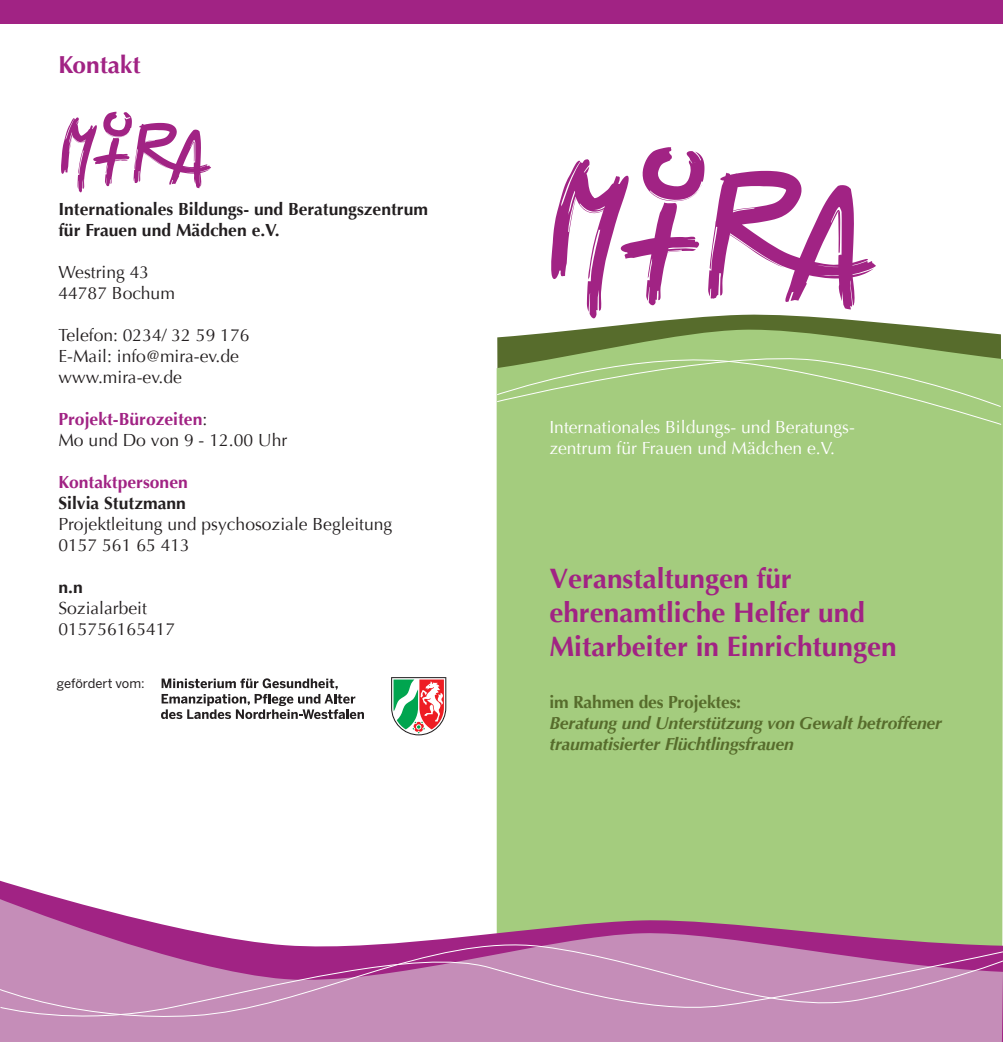
<style>
.page{position:relative;width:1003px;height:1042px;background:#fff}
.page>*{position:absolute;margin:0;border:0;box-sizing:border-box;transform-origin:0 0}
.t1{font:700 28px/33.6px "Optima";color:#a12384}
.t2{font:700 24.5px "Optima";color:#a12384}
.t3{font:17.5px/21px "Optima";color:#231f20}
.t4{font:700 17.5px/21px "Optima";color:#231f20}
.t5{font:italic 700 17.5px/21px "Optima";letter-spacing:-.01em;color:#576c2c}
.t6{font:17.5px/21px "Optima";color:#fff}
.t7{font:700 17.5px "Optima";letter-spacing:-.01em;color:#576c2c}
.t8{font:700 17.5px "Optima";color:#a12384}
.t9{font:12.78px "Benton Sans";color:#231f20}
.s1{font-weight:700;color:#a12384}
</style>
<div class="page">
<svg style="left:594px;top:320px;width:343px;height:8px;fill:#576c2c"></svg>
<div style="left:496px;top:328px;width:506px;height:553px;background:#a4cc7e"></div>
<svg style="left:551px;top:147px;width:324px;height:173px"></svg>
<div style="left:0;top:0;width:1002px;height:24px;background:#a12384"></div>
<svg style="left:0;top:881px;width:1002px;height:18px;fill:#a4cc7e"></svg>
<svg style="left:0;top:899px;width:1002px;height:143px"></svg>
<svg style="left:496px;top:347px;width:505px;height:78px;background:#a2c87d"></svg>
<div style="left:0;top:1022px;width:1002px;height:5px;background:#c58db8"></div>
<svg style="left:0;top:932px;width:1002px;height:90px;background:#c07fb0"></svg>
<svg style="left:61px;top:112px;width:150px;height:81px"></svg>
<svg style="left:391px;top:677px;width:55px;height:58px"></svg>
<svg style="left:161px;top:678px;width:203px;height:41px"></svg>
<h2 class="t2" style="left:58px;top:51px;width:84px">Kontakt</h2>
<p class="t4" style="left:58px;top:199px;width:371px">Internationales Bildungs- und Beratungszentrum für Frauen und Mädchen e.V.</p>
<p class="t3" style="left:58px;top:262px;width:118px">Westring 43<br>44787 Bochum</p>
<p class="t3" style="left:58px;top:325px;width:192px">Telefon: 0234/ 32 59 176<br>E-Mail: info@mira-ev.de www.mira-ev.de</p>
<p class="t3" style="left:58px;top:409px;width:230px"><span class="s1">Projekt-Bürozeiten</span>:<br>Mo und Do von 9 - 12.00 Uhr</p>
<p class="t8" style="left:58px;top:472px;width:131px">Kontaktpersonen</p>
<p class="t4" style="left:58px;top:493px;width:129px">Silvia Stutzmann</p>
<p class="t3" style="left:58px;top:514px;width:335px">Projektleitung und psychosoziale Begleitung<br>0157 561 65 413</p>
<p class="t4" style="left:58px;top:577px;width:26px">n.n</p>
<p class="t3" style="left:58px;top:598px;width:118px">Sozialarbeit<br>015756165417</p>
<p class="t9" style="left:57px;top:676px;width:89px">gefördert vom:</p>
<p class="t6" style="left:549px;top:417px;width:307px">Internationales Bildungs- und Beratungs&shy;zentrum für Frauen und Mädchen e.V.</p>
<h1 class="t1" style="left:549px;top:562px;width:349px">Veranstaltungen für ehrenamtliche Helfer und<br>Mitarbeiter in Einrichtungen</h1>
<p class="t7" style="left:549px;top:692px;width:193px">im Rahmen des Projektes:</p>
<p class="t5" style="left:549px;top:713px;width:394px">Beratung und Unterstützung von Gewalt betroffener traumatisierter Flüchtlingsfrauen</p>
</div>
